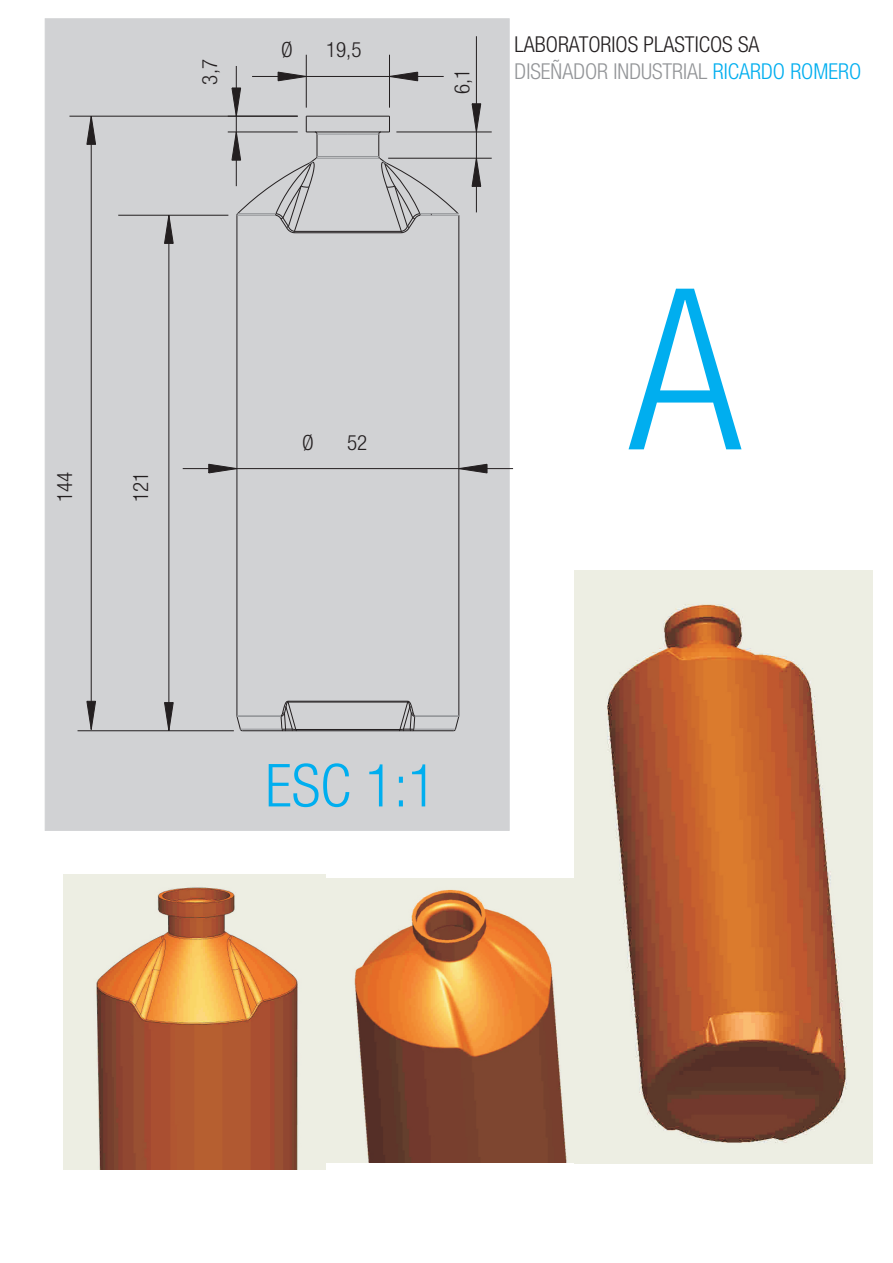
<style>
.page{position:relative;width:893px;height:1263px;background:#fff}
.page>*{position:absolute;margin:0;border:0;box-sizing:border-box;transform-origin:0 0}
.t1{font:300 condensed 225px "Helvetica Neue LT Com";color:#00aeef}
.t2{font:300 condensed 59.4px "Helvetica Neue LT Com";color:#00aeef}
.t3{font:300 condensed 21.9px/26.4px "Helvetica Neue LT Com";color:#231f20}
.t4{font:300 condensed 21px "Helvetica Neue LT Com";color:#231f20}
.s1{color:#939598}
.s2{color:#00aeef}
</style>
<div class="page">
<div style="left:45px;top:19px;width:464px;height:811px;background:#d1d2d4"></div>
<img style="left:63px;top:875px;width:262px;height:294px">
<img style="left:326px;top:878px;width:248px;height:284px">
<img style="left:574px;top:571px;width:298px;height:592px">
<hr style="left:237px;top:215px;width:1px;height:501px;background:#231f20">
<hr style="left:459px;top:215px;width:1px;height:501px;background:#231f20">
<svg style="left:453px;top:715px;width:6px;height:16px"></svg>
<svg style="left:237px;top:715px;width:6px;height:16px"></svg>
<hr style="left:294px;top:232px;width:108px;height:1px;background:#231f20">
<hr style="left:288px;top:701px;width:120px;height:1px;background:#231f20">
<hr style="left:294px;top:231px;width:107px;height:1px;background:#231f20">
<hr style="left:288px;top:702px;width:120px;height:1px;background:#231f20">
<hr style="left:296px;top:729px;width:104px;height:1px;background:#231f20">
<hr style="left:297px;top:730px;width:102px;height:1px;background:#231f20">
<hr style="left:413px;top:730px;width:40px;height:1px;background:#231f20">
<hr style="left:242px;top:730px;width:41px;height:1px;background:#231f20">
<svg style="left:281px;top:701px;width:16px;height:30px"></svg>
<svg style="left:399px;top:701px;width:16px;height:30px"></svg>
<hr style="left:306px;top:116px;width:83px;height:1px;background:#231f20">
<hr style="left:306px;top:132px;width:83px;height:1px;background:#231f20">
<hr style="left:316px;top:158px;width:64px;height:1px;background:#939598">
<hr style="left:237px;top:716px;width:44px;height:1px;background:#939598">
<hr style="left:415px;top:716px;width:44px;height:1px;background:#939598">
<hr style="left:240px;top:729px;width:42px;height:1px;background:#939598">
<hr style="left:414px;top:729px;width:41px;height:1px;background:#939598">
<svg style="left:378px;top:116px;width:81px;height:117px"></svg>
<hr style="left:317px;top:134px;width:31px;height:1px;background:#939598">
<hr style="left:348px;top:134px;width:31px;height:1px;background:#939598">
<hr style="left:317px;top:156px;width:62px;height:1px;background:#939598">
<svg style="left:87px;top:117px;width:9px;height:28px"></svg>
<svg style="left:87px;top:701px;width:9px;height:29px"></svg>
<hr style="left:69px;top:116px;width:229px;height:1px;background:#231f20">
<hr style="left:91px;top:116px;width:1px;height:613px;background:#231f20">
<svg style="left:164px;top:216px;width:10px;height:28px"></svg>
<svg style="left:164px;top:702px;width:10px;height:28px"></svg>
<hr style="left:118px;top:215px;width:110px;height:1px;background:#231f20">
<hr style="left:78px;top:730px;width:156px;height:1px;background:#231f20">
<hr style="left:169px;top:215px;width:1px;height:516px;background:#231f20">
<svg style="left:208px;top:464px;width:29px;height:9px"></svg>
<svg style="left:458px;top:464px;width:29px;height:9px"></svg>
<hr style="left:183px;top:468px;width:54px;height:1px;background:#231f20">
<hr style="left:237px;top:468px;width:222px;height:1px;background:#231f20">
<hr style="left:459px;top:468px;width:54px;height:1px;background:#231f20">
<hr style="left:228px;top:132px;width:70px;height:1px;background:#231f20">
<hr style="left:236px;top:66px;width:1px;height:50px;background:#231f20">
<svg style="left:232px;top:88px;width:86px;height:145px"></svg>
<hr style="left:236px;top:132px;width:1px;height:54px;background:#231f20">
<svg style="left:390px;top:72px;width:28px;height:9px"></svg>
<svg style="left:278px;top:72px;width:28px;height:9px"></svg>
<hr style="left:389px;top:55px;width:1px;height:53px;background:#231f20">
<hr style="left:306px;top:55px;width:1px;height:53px;background:#231f20">
<hr style="left:389px;top:76px;width:55px;height:1px;background:#231f20">
<hr style="left:306px;top:76px;width:83px;height:1px;background:#231f20">
<hr style="left:252px;top:76px;width:54px;height:1px;background:#231f20">
<hr style="left:396px;top:132px;width:96px;height:1px;background:#231f20">
<hr style="left:388px;top:158px;width:104px;height:1px;background:#231f20">
<hr style="left:476px;top:36px;width:1px;height:96px;background:#231f20">
<svg style="left:472px;top:103px;width:9px;height:84px"></svg>
<hr style="left:476px;top:158px;width:1px;height:54px;background:#231f20">
<p class="t4" style="left:202px;top:85px;width:27px;rotate:-90deg">3,7</p>
<p class="t4" style="left:281px;top:42px;width:13px">Ø</p>
<p class="t4" style="left:326px;top:42px;width:37px">19,5</p>
<p class="t4" style="left:57px;top:502px;width:32px;rotate:-90deg">144</p>
<p class="t4" style="left:133px;top:502px;width:32px;rotate:-90deg">121</p>
<p class="t4" style="left:302px;top:435px;width:13px">Ø</p>
<p class="t4" style="left:347px;top:435px;width:22px">52</p>
<p class="t4" style="left:454px;top:94px;width:27px;rotate:-90deg">6,1</p>
<p class="t3" style="left:515px;top:34px;width:348px">LABORATORIOS PLASTICOS SA<br><span class="s1">DISEÑADOR INDUSTRIAL</span> <span class="s2">RICARDO ROMERO</span></p>
<h1 class="t1" style="left:629px;top:289px;width:114px">A</h1>
<h2 class="t2" style="left:265px;top:764px;width:173px">ESC 1:1</h2>
</div>
